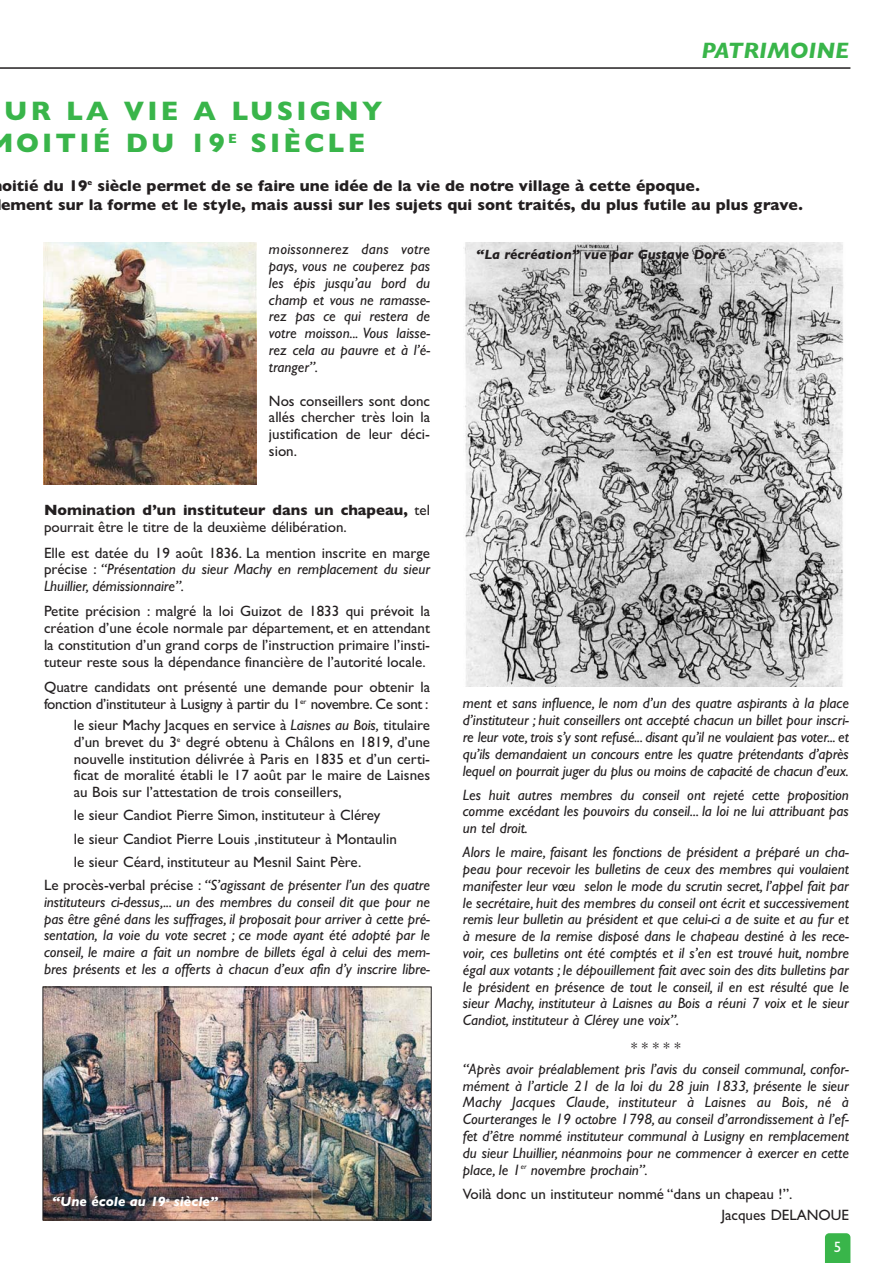
<style>
.page{position:relative;width:893px;height:1263px;background:#fff}
.page>*{position:absolute;margin:0;border:0;box-sizing:border-box;transform-origin:0 0}
.t1{font:27px/32.4px "Gill Sans Bold TT";letter-spacing:.12em;color:#39b54a;text-align:center}
.t2{font:italic 700 22.5px "Gill Sans";color:#39b54a}
.t3{font:15.75px/18.9px "Gill Sans Bold TT";color:#231f20}
.t4{font:italic 15px/16.8px "Gill Sans";color:#231f20;text-align:justify}
.t5{font:15px/16.8px "Gill Sans TT";color:#231f20}
.t6{font:15px "Gill Sans Bold TT";color:#231f20}
.t7{font:15px "Gill Sans TT";color:#fff}
.t8{font:italic 700 13.5px "Gill Sans";color:#231f20}
.t9{font:italic 700 13.5px "Gill Sans";color:#fff}
.s1{font-family:"Gill Sans TT"}
.s2{font-family:"Gill Sans TT";font-style:normal}
.s3{font-family:"Gill Sans";font-style:italic}
</style>
<div class="page">
<svg style="left:825px;top:1233px;width:25px;height:30px"></svg>
<hr style="left:0;top:67px;width:850px;height:2px;background:#231f20">
<img style="left:464px;top:243px;width:380px;height:443px">
<img style="left:45px;top:988px;width:385px;height:230px">
<div style="left:43px;top:986px;width:389px;height:234px;border:1px solid #231f20"></div>
<img style="left:43px;top:242px;width:213px;height:243px">
<h2 class="t2" style="left:701px;top:43px;width:149px">PATRIMOINE</h2>
<h1 class="t1" style="left:4px;top:98px;width:380px">UR LA VIE A LUSIGNY<br>OITIÉ DU 19 <sup>E</sup> SIÈCLE</h1>
<p class="t3" style="left:1px;top:178px;width:803px">oitié du 19<sup>e</sup> siècle permet de se faire une idée de la vie de notre village à cette époque.<br>ement sur la forme et le style, mais aussi sur les sujets qui sont traités, du plus futile au plus grave.</p>
<p class="t4" style="left:269px;top:242px;width:163px">moissonnerez dans votre pays, vous ne couperez pas les épis jusqu’au bord du champ et vous ne ramasse&shy;rez pas ce qui restera de votre moisson... Vous laisse&shy;rez cela au pauvre et à l’é&shy;tranger”.</p>
<p class="t5" style="left:269px;top:394px;width:163px;text-align:justify">Nos conseillers sont donc allés chercher très loin la justification de leur déci&shy;sion.</p>
<p class="t6" style="left:44px;top:505px;width:388px">Nomination d’un instituteur dans un chapeau, <span class="s1">tel</span></p>
<p class="t5" style="left:44px;top:516px;width:388px;line-height:25.3px">pourrait être le titre de la deuxième délibération.<br>Elle est datée du 19 août 1836. La mention inscrite en marge</p>
<p class="t4" style="left:44px;top:562px;width:388px"><span class="s2">précise :</span> “Présentation du sieur Machy en remplacement du sieur<br>Lhuillier, démissionnaire”.</p>
<p class="t5" style="left:44px;top:605px;width:388px;text-align:justify">Petite précision : malgré la loi Guizot de 1833 qui prévoit la création d’une école normale par département, et en attendant la constitution d’un grand corps de l’instruction primaire l’insti&shy;tuteur reste sous la dépendance financière de l’autorité locale.</p>
<p class="t5" style="left:44px;top:680px;width:388px">Quatre candidats ont présenté une demande pour obtenir la fonction d’instituteur à Lusigny à partir du 1<sup>er</sup> novembre. Ce sont :</p>
<p class="t5" style="left:74px;top:718px;width:358px;text-align:justify">le sieur Machy Jacques en service à <span class="s3">Laisnes au Bois,</span> titulaire d’un brevet du 3<sup>e</sup> degré obtenu à Châlons en 1819, d’une nouvelle institution délivrée à Paris en 1835 et d’un certi&shy;ficat de moralité établi le 17 août par le maire de Laisnes au Bois sur l’attestation de trois conseillers,</p>
<p class="t5" style="left:74px;top:805px;width:325px;line-height:23.2px">le sieur Candiot Pierre Simon, instituteur à Clérey<br>le sieur Candiot Pierre Louis ,instituteur à Montaulin le sieur Céard, instituteur au Mesnil Saint Père.</p>
<p class="t4" style="left:44px;top:878px;width:388px"><span class="s2">Le procès-verbal précise :</span> “S’agissant de présenter l’un des quatre instituteurs ci-dessus,... un des membres du conseil dit que pour ne pas être gêné dans les suffrages, il proposait pour arriver à cette pré&shy;sentation, la voie du vote secret ; ce mode ayant été adopté par le conseil, le maire a fait un nombre de billets égal à celui des mem&shy;bres présents et les a offerts à chacun d’eux afin d’y inscrire libre-</p>
<p class="t9" style="left:53px;top:1197px;width:167px">“Une école au 19<sup>e</sup> siècle”</p>
<p class="t8" style="left:477px;top:250px;width:251px">“La récréation” vue par Gustave Doré</p>
<p class="t4" style="left:463px;top:696px;width:388px">ment et sans influence, le nom d’un des quatre aspirants à la place d’instituteur ; huit conseillers ont accepté chacun un billet pour inscri&shy;re leur vote, trois s’y sont refusé... disant qu’il ne voulaient pas voter... et qu’ils demandaient un concours entre les quatre prétendants d’après lequel on pourrait juger du plus ou moins de capacité de chacun d’eux.</p>
<p class="t4" style="left:463px;top:788px;width:388px">Les huit autres membres du conseil ont rejeté cette proposition comme excédant les pouvoirs du conseil... la loi ne lui attribuant pas un tel droit.</p>
<p class="t4" style="left:463px;top:845px;width:388px">Alors le maire, faisant les fonctions de président a préparé un cha&shy;peau pour recevoir les bulletins de ceux des membres qui voulaient manifester leur vœu selon le mode du scrutin secret, l’appel fait par le secrétaire, huit des membres du conseil ont écrit et successivement remis leur bulletin au président et que celui-ci a de suite et au fur et à mesure de la remise disposé dans le chapeau destiné à les rece&shy;voir, ces bulletins ont été comptés et il s’en est trouvé huit, nombre égal aux votants ; le dépouillement fait avec soin des dits bulletins par le président en présence de tout le conseil, il en est résulté que le sieur Machy, instituteur à Laisnes au Bois a réuni 7 voix et le sieur Candiot, instituteur à Clérey une voix”.</p>
<p class="t5" style="left:631px;top:1041px;width:51px">* * * * *</p>
<p class="t4" style="left:463px;top:1062px;width:388px">“Après avoir préalablement pris l’avis du conseil communal, confor&shy;mément à l’article 21 de la loi du 28 juin 1833, présente le sieur Machy Jacques Claude, instituteur à Laisnes au Bois, né à Courteranges le 19 octobre 1798, au conseil d’arrondissement à l’ef&shy;fet d’être nommé instituteur communal à Lusigny en remplacement du sieur Lhuillier, néanmoins pour ne commencer à exercer en cette place, le 1<sup>er</sup> novembre prochain”.</p>
<p class="t5" style="left:721px;top:1184px;width:129px;line-height:21px;text-indent:-258px">Voilà donc un instituteur nommé “dans un chapeau !”.<br>Jacques DELANOUE</p>
<p class="t7" style="left:834px;top:1241px;width:9px">5</p>
</div>
